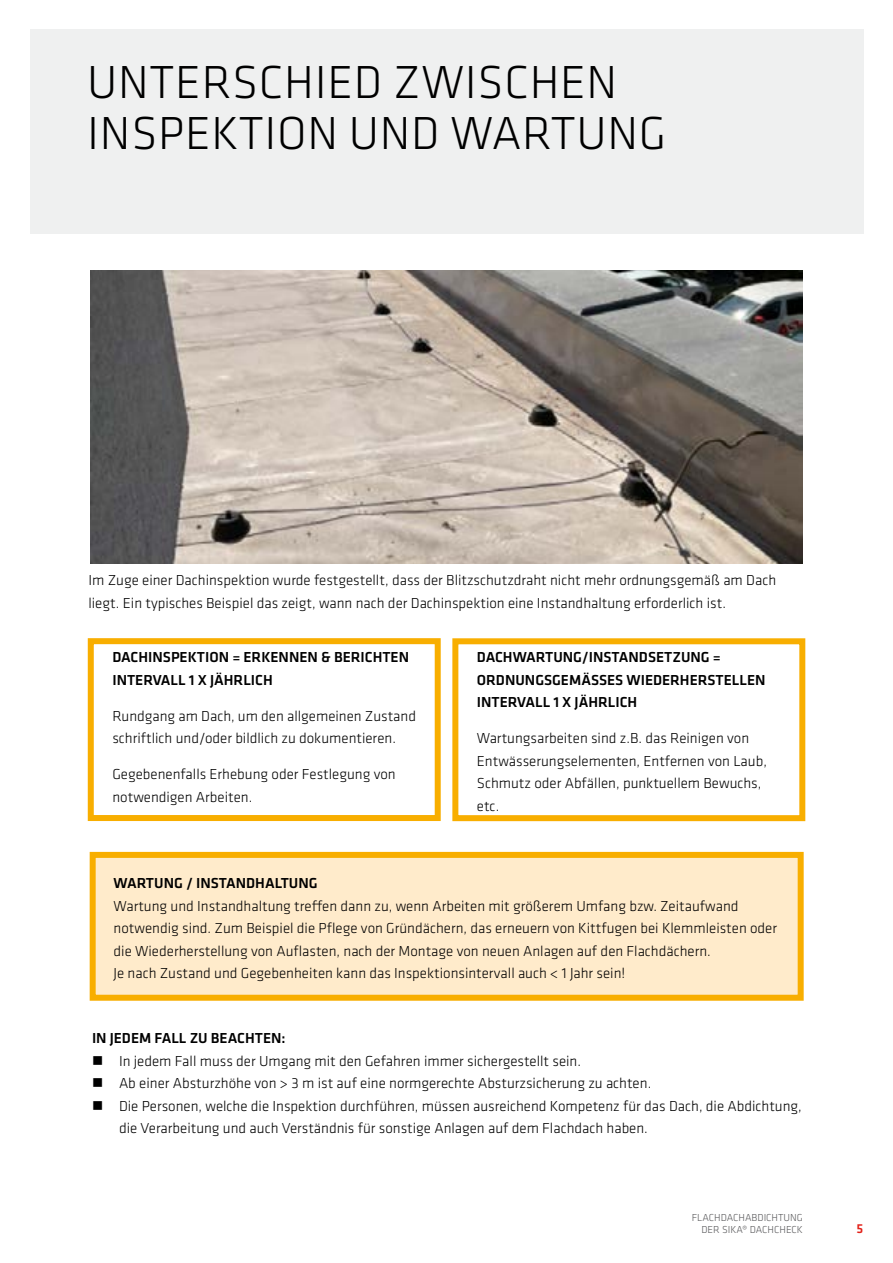
<style>
.page{position:relative;width:893px;height:1263px;background:#fff}
.page>*{position:absolute;margin:0;border:0;box-sizing:border-box;transform-origin:0 0}
.t1{font:300 48px/51px "Klavika";letter-spacing:.015em;color:#000}
.t2{font:300 15px/22.5px "Klavika";color:#000}
.t3{font:500 15px/22.5px "Klavika";color:#000}
.t4{font:500 13.5px "Klavika";color:#e32119}
.t5{font:300 10.5px/12.6px "Klavika";color:#58585a;text-align:right}
</style>
<div class="page">
<div style="left:30px;top:30px;width:833px;height:204px;background:#eceded"></div>
<div style="left:452px;top:638px;width:353px;height:183px;background:#fff;border:6px solid #f8ae00"></div>
<div style="left:88px;top:638px;width:353px;height:183px;background:#fff;border:6px solid #f8ae00"></div>
<img style="left:91px;top:270px;width:711px;height:293px">
<div style="left:90px;top:852px;width:714px;height:149px;background:#ffebcb;border:6px solid #f8ae00"></div>
<h1 class="t1" style="left:87px;top:57px;width:580px">UNTERSCHIED ZWISCHEN<br>INSPEKTION UND WARTUNG</h1>
<p class="t2" style="left:88px;top:569px;width:689px">Im Zuge einer Dachinspektion wurde festgestellt, dass der Blitzschutzdraht nicht mehr ordnungsgemäß am Dach liegt. Ein typisches Beispiel das zeigt, wann nach der Dachinspektion eine Instandhaltung erforderlich ist.</p>
<p class="t3" style="left:112px;top:646px;width:298px">DACHINSPEKTION = ERKENNEN &amp; BERICHTEN<br>INTERVALL 1 X JÄHRLICH</p>
<p class="t2" style="left:112px;top:705px;width:305px">Rundgang am Dach, um den allgemeinen Zustand schriftlich und/oder bildlich zu dokumentieren.</p>
<p class="t2" style="left:112px;top:763px;width:285px">Gegebenenfalls Erhebung oder Festlegung von notwendigen Arbeiten.</p>
<p class="t3" style="left:477px;top:646px;width:290px">DACHWARTUNG/INSTANDSETZUNG =<br>ORDNUNGSGEMÄSSES WIEDERHERSTELLEN<br>INTERVALL 1 X JÄHRLICH</p>
<p class="t2" style="left:477px;top:727px;width:292px">Wartungsarbeiten sind z.B. das Reinigen von Entwässerungselementen, Entfernen von Laub, Schmutz oder Abfällen, punktuellem Bewuchs, etc.</p>
<p class="t3" style="left:114px;top:872px;width:205px">WARTUNG / INSTANDHALTUNG</p>
<p class="t2" style="left:114px;top:895px;width:665px">Wartung und Instandhaltung treffen dann zu, wenn Arbeiten mit größerem Umfang bzw. Zeitaufwand notwendig sind. Zum Beispiel die Pflege von Gründächern, das erneuern von Kittfugen bei Klemmleisten oder die Wiederherstellung von Auflasten, nach der Montage von neuen Anlagen auf den Flachdächern.<br>Je nach Zustand und Gegebenheiten kann das Inspektionsintervall auch &lt; 1 Jahr sein!</p>
<p class="t3" style="left:92px;top:1027px;width:195px">IN JEDEM FALL ZU BEACHTEN:</p>
<p class="t2" style="left:119px;top:1050px;width:684px">In jedem Fall muss der Umgang mit den Gefahren immer sichergestellt sein.<br>Ab einer Absturzhöhe von &gt; 3 m ist auf eine normgerechte Absturzsicherung zu achten.<br>Die Personen, welche die Inspektion durchführen, müssen ausreichend Kompetenz für das Dach, die Abdichtung, die Verarbeitung und auch Verständnis für sonstige Anlagen auf dem Flachdach haben.</p>
<p class="t5" style="left:692px;top:1211px;width:113px">FLACHDACHABDICHTUNG<br>DER SIKA® DACHCHECK</p>
<p class="t4" style="left:856px;top:1221px;width:8px">5</p>
</div>
